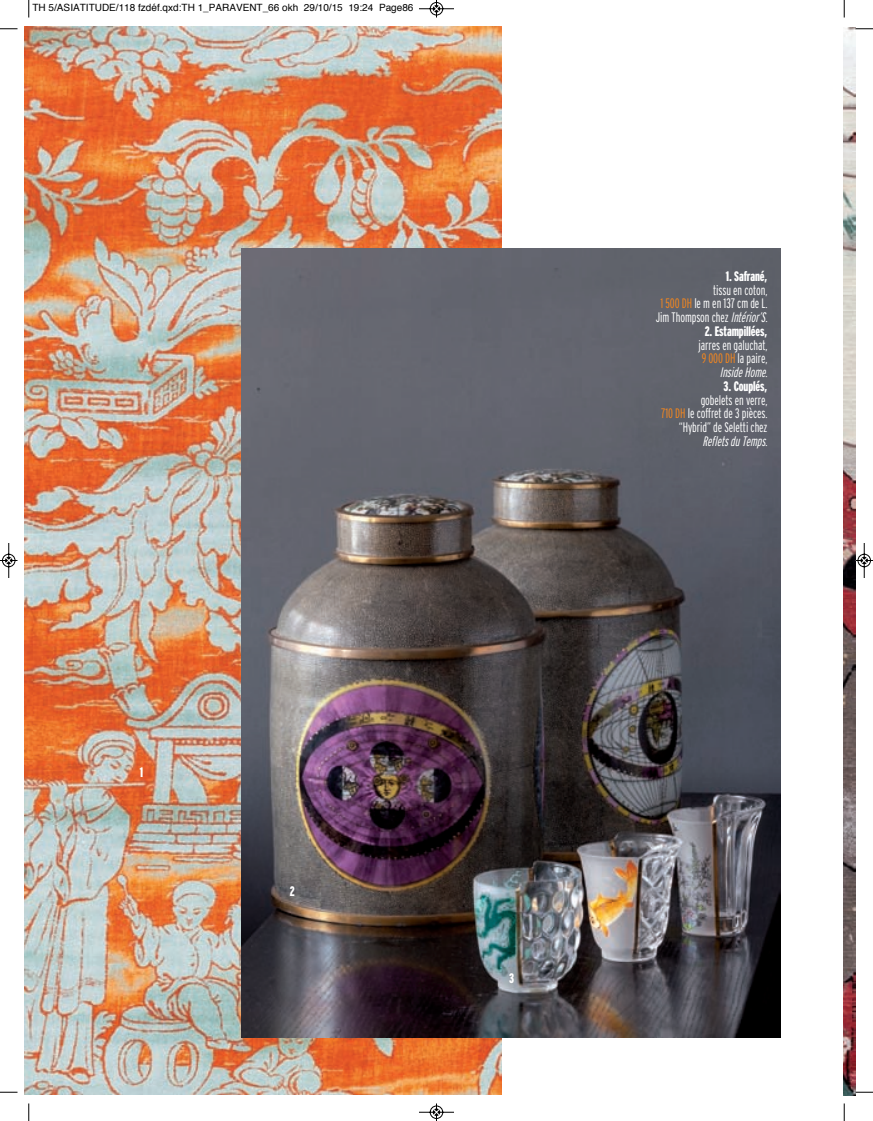
<style>
.page{position:relative;width:873px;height:1121px;background:#fff}
.page>*{position:absolute;margin:0;border:0;box-sizing:border-box;transform-origin:0 0}
.t1{font:300 extra-condensed 13.75px/13.8px "Interstate";letter-spacing:-.005em;color:#fff;text-align:right}
.t2{font:900 extra-condensed 13.75px "Interstate";letter-spacing:-.01em;color:#fff}
.t3{font:10px "Helvetica";color:#000}
.s1{color:#f2861f}
.s2{font-style:italic}
</style>
<div class="page">
<img style="left:843px;top:28px;width:12px;height:1067px">
<img style="left:24px;top:27px;width:477px;height:1067px">
<img style="left:241px;top:249px;width:539px;height:788px">
<svg style="left:28px;top:0;width:2px;height:18px"></svg>
<svg style="left:0;top:28px;width:18px;height:2px"></svg>
<svg style="left:843px;top:0;width:1px;height:18px"></svg>
<svg style="left:855px;top:28px;width:17px;height:2px"></svg>
<svg style="left:28px;top:1103px;width:2px;height:17px"></svg>
<svg style="left:0;top:1091px;width:18px;height:2px"></svg>
<svg style="left:843px;top:1103px;width:1px;height:17px"></svg>
<svg style="left:855px;top:1091px;width:17px;height:2px"></svg>
<svg style="left:419px;top:0;width:35px;height:18px"></svg>
<svg style="left:419px;top:1103px;width:35px;height:17px"></svg>
<svg style="left:0;top:543px;width:18px;height:35px"></svg>
<svg style="left:854px;top:542px;width:18px;height:36px"></svg>
<p class="t3" style="left:32px;top:4px;width:382px">TH 5/ASIATITUDE/118 fzdéf.qxd:TH 1_PARAVENT_66 okh 29/10/15 19:24 Page86</p>
<p class="t2" style="left:140px;top:764px;width:5px">1</p>
<p class="t2" style="left:290px;top:883px;width:6px">2</p>
<p class="t2" style="left:509px;top:970px;width:7px">3</p>
<p class="t2" style="left:725px;top:268px;width:43px">1. Safrané,</p>
<p class="t1" style="left:655px;top:283px;width:115px">tissu en coton,<br><span class="s1">1 500 DH</span> le m en 137 cm de L.<br>Jim Thompson chez <span class="s2">Intérior’S.</span></p>
<p class="t2" style="left:704px;top:323px;width:64px">2. Estampillées,</p>
<p class="t1" style="left:698px;top:338px;width:71px">jarres en galuchat,<br><span class="s1">9 000 DH</span> la paire,<br><span class="s2">Inside Home</span>.</p>
<p class="t2" style="left:723px;top:378px;width:45px">3. Couplés,</p>
<p class="t1" style="left:661px;top:393px;width:108px">gobelets en verre,<br><span class="s1">710 DH</span> le coffret de 3 pièces. “Hybrid” de Seletti chez<br><span class="s2">Refletsdu Temps</span>.</p>
</div>
